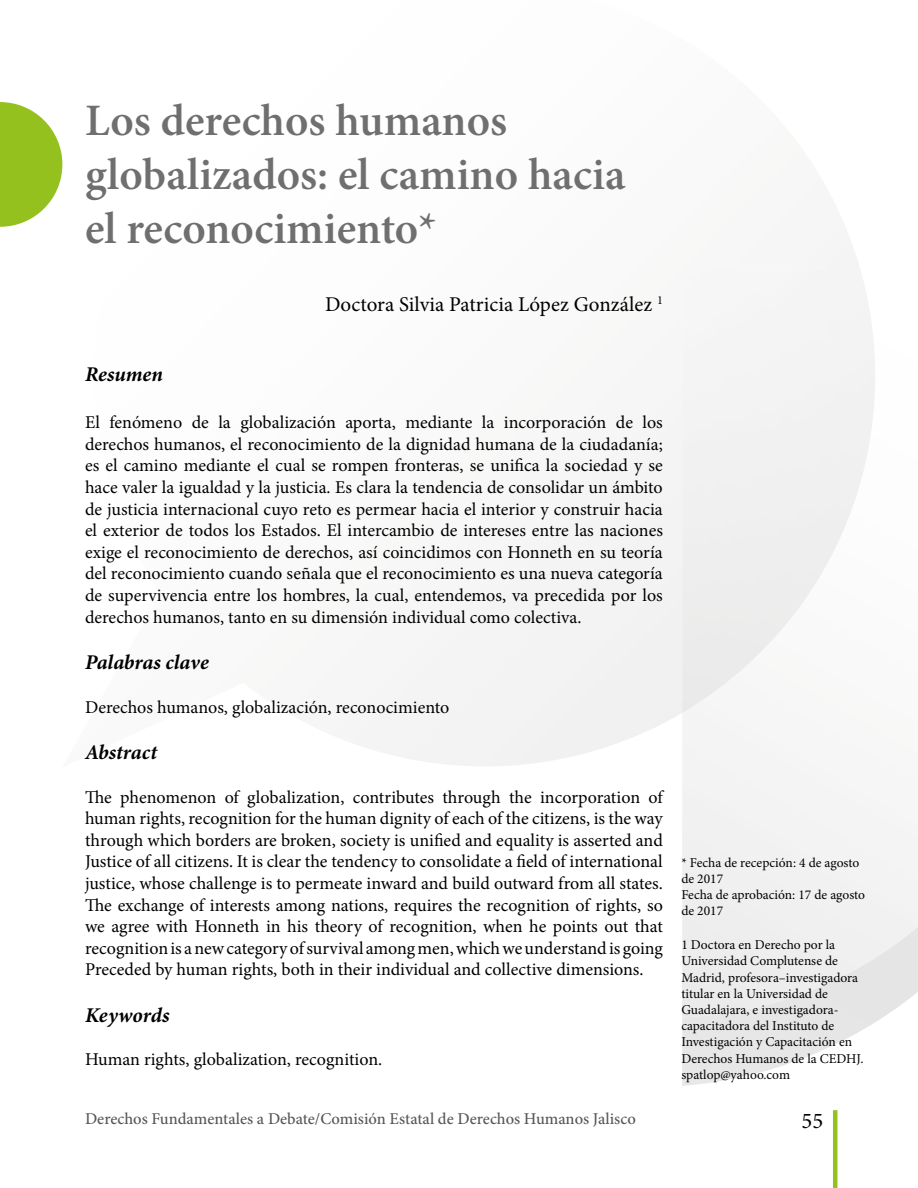
<style>
.page{position:relative;width:918px;height:1188px;background:#fff}
.page>*{position:absolute;margin:0;border:0;box-sizing:border-box;transform-origin:0 0}
.t1{font:600 45px/54px "Minion Pro";color:#6f6f6f}
.t2{font:22.5px "Minion Pro";color:#000}
.t3{font:italic 700 21px "Minion Pro";letter-spacing:-.005em;color:#000}
.t4{font:21px "Minion Pro";letter-spacing:.005em;color:#000}
.t5{font:18px/21.6px "Minion Pro";color:#000;text-align:justify}
.t6{font:500 16.5px "Minion Pro";color:#575756}
.t7{font:13.5px/16.2px "Minion Pro";color:#000}
</style>
<div class="page">
<hr style="left:833px;top:1110px;width:4px;height:78px;background:#95c11e">
<div style="left:682px;top:266px;width:193px;height:447px;background:#f3f3f3"></div>
<svg style="left:0;top:102px;width:62px;height:125px"></svg>
<h1 class="t1" style="left:85px;top:93px;width:542px">Los derechos humanos globalizados: el camino hacia el reconocimiento*</h1>
<p class="t4" style="left:325px;top:290px;width:339px">Doctora Silvia Patricia López González <sup>1</sup></p>
<p class="t3" style="left:85px;top:360px;width:79px">Resumen</p>
<p class="t5" style="left:85px;top:412px;width:579px">El fenómeno de la globalización aporta, mediante la incorporación de los derechos humanos, el reconocimiento de la dignidad humana de la ciudadanía; es el camino mediante el cual se rompen fronteras, se unifica la sociedad y se hace valer la igualdad y la justicia. Es clara la tendencia de consolidar un ámbito de justicia internacional cuyo reto es permear hacia el interior y construir hacia el exterior de todos los Estados. El intercambio de intereses entre las naciones exige el reconocimiento de derechos, así coincidimos con Honneth en su teoría del reconocimiento cuando señala que el reconocimiento es una nueva categoría de supervivencia entre los hombres, la cual, entendemos, va precedida por los derechos humanos, tanto en su dimensión individual como colectiva.</p>
<p class="t3" style="left:85px;top:648px;width:125px">Palabras clave</p>
<p class="t5" style="left:85px;top:696px;width:366px">Derechos humanos, globalización, reconocimiento</p>
<p class="t3" style="left:85px;top:738px;width:74px">Abstract</p>
<p class="t5" style="left:85px;top:786px;width:579px">The phenomenon of globalization, contributes through the incorporation of human rights, recognition for the human dignity of each of the citizens, is the way through which borders are broken, society is unified and equality is asserted and Justice of all citizens. It is clear the tendency to consolidate a field of international justice, whose challenge is to permeate inward and build outward from all states.<br>The exchange of interests among nations, requires the recognition of rights, so we agree with Honneth in his theory of recognition, when he points out that recognition is a new category of survival among men, which we understand is going Preceded by human rights, both in their individual and collective dimensions.</p>
<p class="t3" style="left:85px;top:1000px;width:86px">Keywords</p>
<p class="t5" style="left:85px;top:1049px;width:299px">Human rights, globalization, recognition.</p>
<p class="t7" style="left:681px;top:854px;width:185px">* Fecha de recepción: 4 de agosto de 2017<br>Fecha de aprobación: 17 de agosto de 2017</p>
<p class="t7" style="left:681px;top:937px;width:184px">1 Doctora en Derecho por la<br>Universidad Complutense de<br>Madrid, profesora–investigadora titular en la Universidad de<br>Guadalajara, e investigadora&shy;capacitadora del Instituto de<br>Investigación y Capacitación en<br>Derechos Humanos de la CEDHJ. spatlop@yahoo.com</p>
<p class="t6" style="left:85px;top:1107px;width:552px">Derechos Fundamentales a Debate/Comisión Estatal de Derechos Humanos Jalisco</p>
<p class="t2" style="left:802px;top:1106px;width:23px">55</p>
</div>
